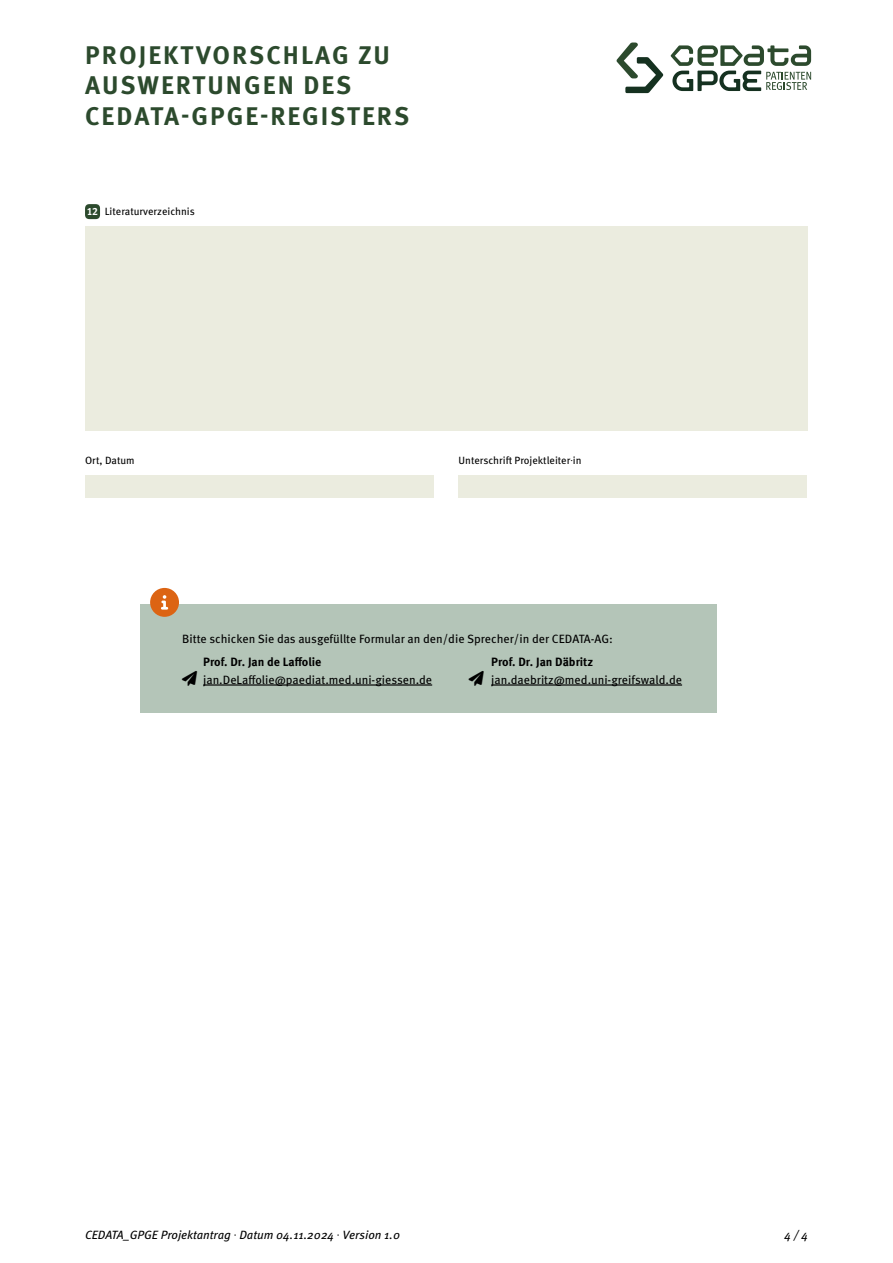
<style>
.page{position:relative;width:893px;height:1263px;background:#fff}
.page>*{position:absolute;margin:0;border:0;box-sizing:border-box;transform-origin:0 0}
.t1{font:700 25.5px/30.6px "Meta Pro";letter-spacing:.08em;color:#2c4a2d}
.t2{font:12px "Meta Pro";color:#000}
.t3{font:italic 12px "Meta Pro";color:#000}
.t4{font:700 12px "Meta Pro";color:#000}
.t5{font:10.5px "Meta Pro";color:#000}
.s1{font-weight:700;color:#fff}
.s2{font-family:"Helvetica Neue LT Pro";font-stretch:condensed}
.s3{font-family:"Helvetica Neue LT Pro";font-style:normal;font-stretch:condensed}
</style>
<div class="page">
<svg style="left:671px;top:45px;width:140px;height:46px"></svg>
<svg style="left:617px;top:43px;width:46px;height:50px"></svg>
<svg style="left:85px;top:204px;width:15px;height:15px"></svg>
<div style="left:85px;top:227px;width:723px;height:204px;background:#ebecdf"></div>
<div style="left:85px;top:476px;width:349px;height:22px;background:#ebecdf"></div>
<div style="left:459px;top:476px;width:348px;height:22px;background:#ebecdf"></div>
<div style="left:140px;top:604px;width:576px;height:108px;background:#b4c5b8"></div>
<hr style="left:203px;top:684px;width:229px;height:2px;background:#000">
<hr style="left:491px;top:684px;width:191px;height:2px;background:#000">
<svg style="left:150px;top:588px;width:29px;height:29px"></svg>
<h1 class="t1" style="left:85px;top:38px;width:326px">PROJEKTVORSCHLAG ZU<br>AUSWERTUNGEN DES<br>CEDATA-GPGE-REGISTERS</h1>
<p class="t5" style="left:87px;top:204px;width:109px"><span class="s1">12</span> Literaturverzeichnis</p>
<p class="t5" style="left:85px;top:453px;width:51px">Ort, Datum</p>
<p class="t5" style="left:459px;top:453px;width:125px">Unterschrift Projektleiter<span class="s2">·</span>in</p>
<p class="t2" style="left:182px;top:629px;width:432px">Bitte schicken Sie das ausgefüllte Formular an den/die Sprecher/in der CEDATA-AG:</p>
<p class="t4" style="left:203px;top:652px;width:120px">Prof. Dr. Jan de Laffolie</p>
<p class="t4" style="left:491px;top:652px;width:103px">Prof. Dr. Jan Däbritz</p>
<p class="t2" style="left:203px;top:670px;width:230px">jan.DeLaffolie@paediat.med.uni-giessen.de</p>
<p class="t2" style="left:491px;top:670px;width:192px">jan.daebritz@med.uni-greifswald.de</p>
<p class="t3" style="left:85px;top:1226px;width:317px">CEDATA_GPGE Projektantrag <span class="s3">·</span> Datum 04.11.2024 <span class="s3">·</span> Version 1.0</p>
<p class="t3" style="left:784px;top:1226px;width:25px">4 / 4</p>
</div>
